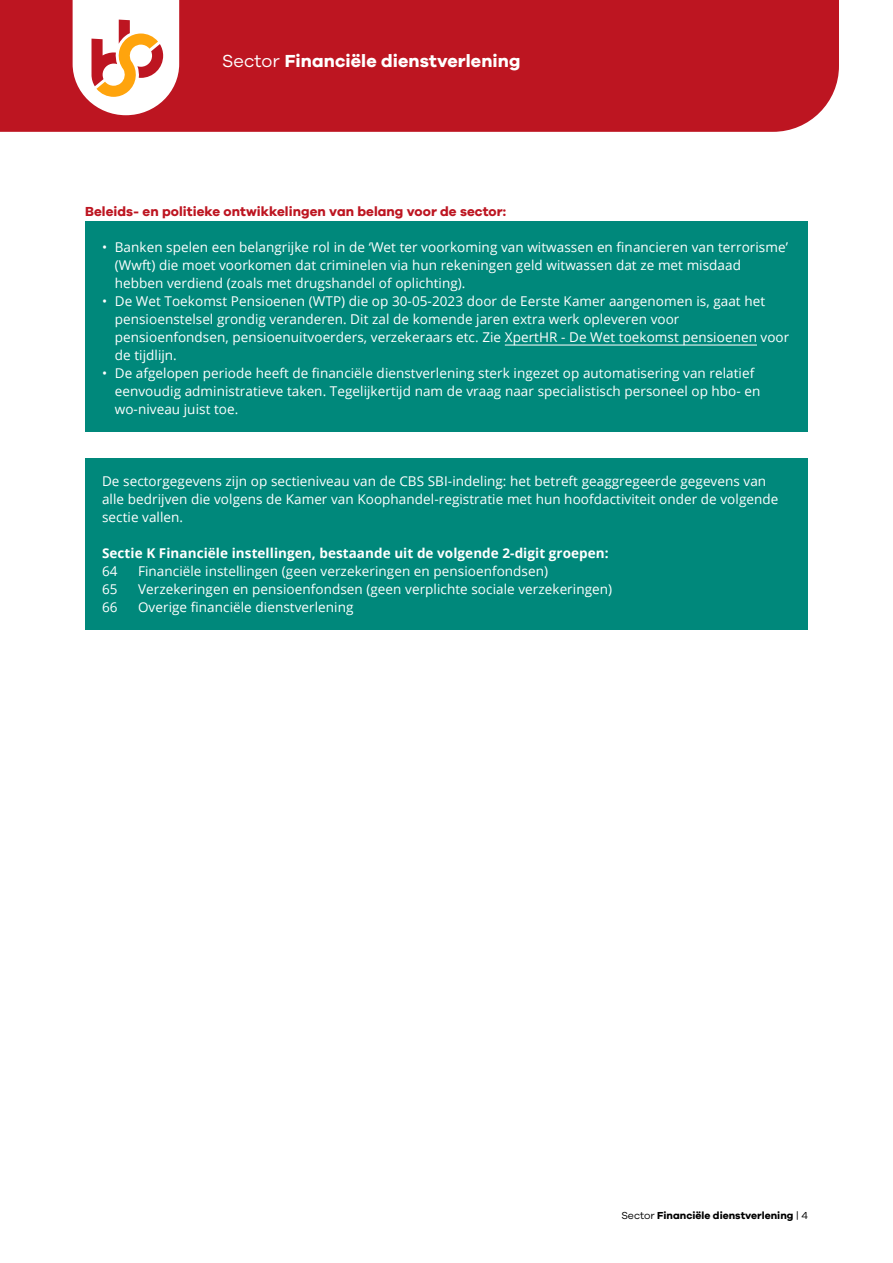
<style>
.page{position:relative;width:893px;height:1263px;background:#fff}
.page>*{position:absolute;margin:0;border:0;box-sizing:border-box;transform-origin:0 0}
.t1{font:700 18px "Galano Grotesque";letter-spacing:.005em;color:#fff}
.P_BROOD{font:13.5px/18px "Open Sans";letter-spacing:.005em;color:#fff}
.P_BROOD_zonder_witruimte{font:13.5px "Open Sans";letter-spacing:.005em;color:#fff}
.P_BROOD_zonder_witruimte-2{font:700 13.5px "Open Sans";letter-spacing:.005em;color:#fff}
.H3_KOP_KLEIN{font:700 13.5px "Galano Grotesque";letter-spacing:.005em;color:#bd1521}
.t2{font:700 10.5px "Galano Grotesque";color:#000}
.s1{font-weight:400}
</style>
<div class="page">
<div style="left:0;top:0;width:839px;height:132px;background:#bd1521"></div>
<svg style="left:73px;top:0;width:106px;height:115px"></svg>
<div style="left:85px;top:221px;width:723px;height:211px;background:#00887b"></div>
<hr style="left:505px;top:345px;width:252px;height:1px;background:#fff">
<div style="left:85px;top:458px;width:723px;height:172px;background:#00887b"></div>
<h1 class="t1" style="left:222px;top:50px;width:300px"><span class="s1">Sector</span> Financiële dienstverlening</h1>
<h3 class="H3_KOP_KLEIN" style="left:85px;top:203px;width:423px">Beleids- en politieke ontwikkelingen van belang voor de sector:</h3>
<p class="P_BROOD" style="left:115px;top:238px;width:675px;text-indent:-13px">• Banken spelen een belangrijke rol in de ‘Wet ter voorkoming van witwassen en financieren van terrorisme’ (Wwft) die moet voorkomen dat criminelen via hun rekeningen geld witwassen dat ze met misdaad hebben verdiend (zoals met drugshandel of oplichting).</p>
<p class="P_BROOD" style="left:115px;top:292px;width:676px;text-indent:-13px">• De Wet Toekomst Pensioenen (WTP) die op 30-05-2023 door de Eerste Kamer aangenomen is, gaat het pensioenstelsel grondig veranderen. Dit zal de komende jaren extra werk opleveren voor pensioenfondsen, pensioenuitvoerders, verzekeraars etc. Zie XpertHR - De Wet toekomst pensioenen voor de tijdlijn.</p>
<p class="P_BROOD" style="left:115px;top:364px;width:647px;text-indent:-13px">• De afgelopen periode heeft de financiële dienstverlening sterk ingezet op automatisering van relatief eenvoudig administratieve taken. Tegelijkertijd nam de vraag naar specialistisch personeel op hbo- en wo-niveau juist toe.</p>
<p class="P_BROOD" style="left:102px;top:472px;width:678px">De sectorgegevens zijn op sectieniveau van de CBS SBI-indeling: het betreft geaggregeerde gegevens van alle bedrijven die volgens de Kamer van Koophandel-registratie met hun hoofdactiviteit onder de volgende sectie vallen.</p>
<p class="P_BROOD_zonder_witruimte-2" style="left:102px;top:544px;width:508px">Sectie K Financiële instellingen, bestaande uit de volgende 2-digit groepen:</p>
<p class="P_BROOD_zonder_witruimte" style="left:102px;top:562px;width:17px">64</p>
<p class="P_BROOD_zonder_witruimte" style="left:138px;top:562px;width:412px">Financiële instellingen (geen verzekeringen en pensioenfondsen)</p>
<p class="P_BROOD_zonder_witruimte" style="left:102px;top:580px;width:17px">65</p>
<p class="P_BROOD_zonder_witruimte" style="left:138px;top:580px;width:476px">Verzekeringen en pensioenfondsen (geen verplichte sociale verzekeringen)</p>
<p class="P_BROOD_zonder_witruimte" style="left:102px;top:598px;width:17px">66</p>
<p class="P_BROOD_zonder_witruimte" style="left:138px;top:598px;width:217px">Overige financiële dienstverlening</p>
<p class="t2" style="left:621px;top:1208px;width:188px"><span class="s1">Sector</span> Financiële dienstverlening <span class="s1">| 4</span></p>
</div>
